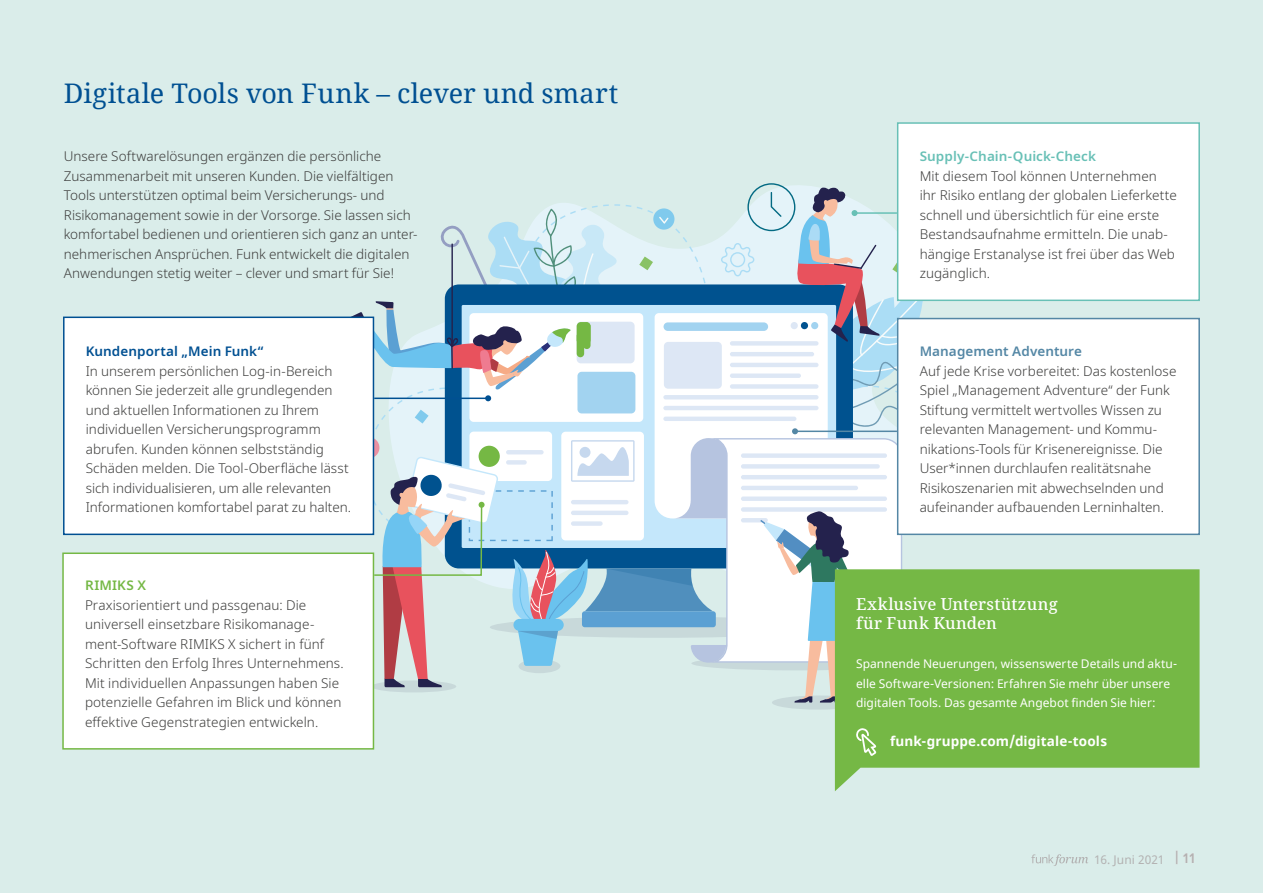
<style>
.page{position:relative;width:1263px;height:893px;background:#daedea}
.page>*{position:absolute;margin:0;border:0;box-sizing:border-box;transform-origin:0 0}
.t1{font:27px "Noto Serif";letter-spacing:.005em;color:#005092}
.t2{font:500 16.5px/19.5px "Noto Serif";letter-spacing:.015em;color:#fff}
.t3{font:300 13.5px/19.5px "Noto Sans";color:#3c3c3b}
.t4{font:700 13.5px "Noto Sans";letter-spacing:.01em;color:#fff}
.t5{font:600 13.5px "Noto Sans";letter-spacing:.005em;color:#68c0b6}
.t6{font:600 13.5px "Noto Sans";letter-spacing:.005em;color:#005092}
.t7{font:600 13.5px "Noto Sans";letter-spacing:.005em;color:#5487a5}
.t8{font:600 13.5px "Noto Sans";letter-spacing:.01em;color:#75b845}
.t9{font:12px/19.5px "Noto Sans";letter-spacing:.005em;color:#fff}
.t10{font:12px "Noto Sans";letter-spacing:.005em;color:#b3b2b2}
.s1{font-weight:700;font-stretch:condensed;font-size:13.5px;color:#fff}
</style>
<div class="page">
<div style="left:772px;top:695px;width:92px;height:15px;background:#c8d9da;border-radius:50%"></div>
<svg style="left:835px;top:569px;width:364px;height:222px;background:#81be59"></svg>
<svg style="left:856px;top:728px;width:20px;height:28px"></svg>
<div style="left:64px;top:317px;width:309px;height:217px;background:#fff"></div>
<div style="left:63px;top:317px;width:311px;height:218px;border:2px solid #005092"></div>
<div style="left:63px;top:553px;width:310px;height:196px;background:#fff"></div>
<div style="left:62px;top:552px;width:312px;height:198px;border:2px solid #75b845"></div>
<div style="left:898px;top:123px;width:301px;height:177px;background:#fff"></div>
<div style="left:897px;top:122px;width:303px;height:179px;border:2px solid #68c0b6"></div>
<div style="left:898px;top:319px;width:301px;height:215px;background:#fff"></div>
<div style="left:897px;top:318px;width:303px;height:217px;border:2px solid #5487a5"></div>
<svg style="left:345px;top:183px;width:584px;height:520px"></svg>
<svg style="left:1031px;top:854px;width:57px;height:12px"></svg>
<h1 class="t1" style="left:64px;top:74px;width:556px">Digitale Tools von Funk – clever und smart</h1>
<p class="t3" style="left:64px;top:147px;width:355px">Unsere Softwarelösungen ergänzen die persönliche Zusammenarbeit mit unseren Kunden. Die vielfältigen Tools unterstützen optimal beim Versicherungs- und Risikomanagement sowie in der Vorsorge. Sie lassen sich komfortabel bedienen und orientieren sich ganz an unter&shy;nehmerischen Ansprüchen. Funk entwickelt die digitalen Anwendungen stetig weiter – clever und smart für Sie!</p>
<p class="t6" style="left:86px;top:342px;width:179px">Kundenportal „Mein Funk“</p>
<p class="t3" style="left:86px;top:361px;width:267px">In unserem persönlichen Log-in-Bereich können Sie jederzeit alle grundlegenden und aktuellen Informationen zu Ihrem individuellen Versicherungsprogramm abrufen. Kunden können selbstständig Schäden melden. Die Tool-Oberfläche lässt sich individualisieren, um alle relevanten Informationen komfortabel parat zu halten.</p>
<p class="t8" style="left:85px;top:576px;width:62px">RIMIKS X</p>
<p class="t3" style="left:85px;top:595px;width:260px">Praxisorientiert und passgenau: Die universell einsetzbare Risikomanage&shy;ment-Software RIMIKS X sichert in fünf Schritten den Erfolg Ihres Unternehmens.<br>Mit individuellen Anpassungen haben Sie potenzielle Gefahren im Blick und können effektive Gegenstrategien entwickeln.</p>
<p class="t5" style="left:920px;top:147px;width:178px">Supply-Chain-Quick-Check</p>
<p class="t3" style="left:920px;top:166px;width:259px">Mit diesem Tool können Unternehmen ihr Risiko entlang der globalen Lieferkette schnell und übersichtlich für eine erste Bestandsaufnahme ermitteln. Die unab&shy;hängige Erstanalyse ist frei über das Web zugänglich.</p>
<p class="t7" style="left:920px;top:342px;width:164px">Management Adventure</p>
<p class="t3" style="left:920px;top:361px;width:258px">Auf jede Krise vorbereitet: Das kostenlose Spiel „Management Adventure“ der Funk Stiftung vermittelt wertvolles Wissen zu relevanten Management- und Kommu&shy;nikations-Tools für Krisenereignisse. Die User*innen durchlaufen realitätsnahe Risikoszenarien mit abwechselnden und aufeinander aufbauenden Lerninhalten.</p>
<p class="t2" style="left:856px;top:595px;width:203px">Exklusive Unterstützung für Funk Kunden</p>
<p class="t9" style="left:856px;top:655px;width:322px">Spannende Neuerungen, wissenswerte Details und aktu&shy;elle Software-Versionen: Erfahren Sie mehr über unsere digitalen Tools. Das gesamte Angebot finden Sie hier:</p>
<p class="t4" style="left:890px;top:732px;width:218px">funk-gruppe.com/digitale-tools</p>
<p class="t10" style="left:1094px;top:851px;width:103px">16. Juni 2021 <sup>|</sup> <span class="s1">11</span></p>
</div>
